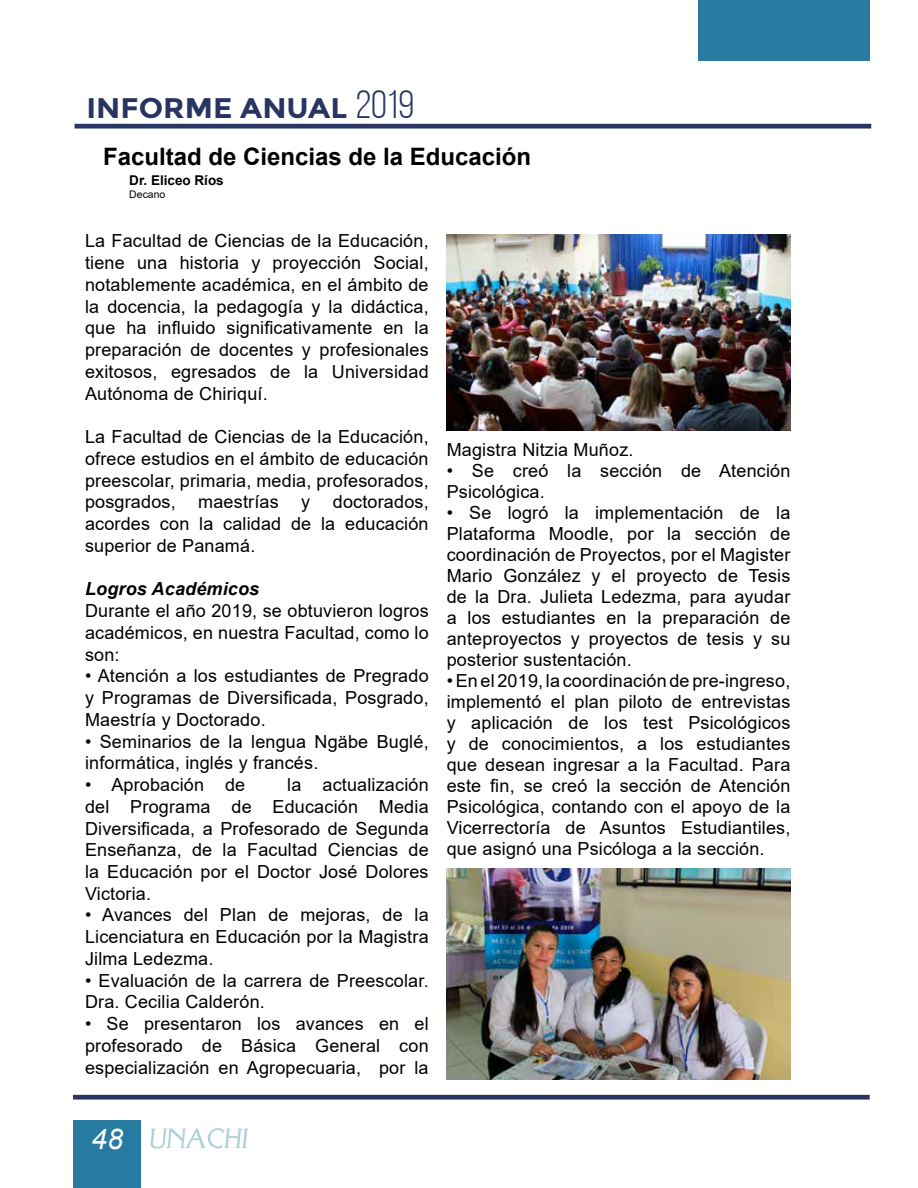
<style>
.page{position:relative;width:918px;height:1188px;background:#fff}
.page>*{position:absolute;margin:0;border:0;box-sizing:border-box;transform-origin:0 0}
.t1{font:italic 28.5px "Arial";color:#fff}
.t2{font:700 28.35px "Montserrat";color:#293461;scale:1.04 1}
.t3{font:700 24px "Arial";color:#000}
.t4{font:18px/21.8px "Arial";letter-spacing:.01em;color:#000;text-align:justify}
.t5{font:italic 700 18px "Arial";letter-spacing:.01em;color:#000}
.t6{font:700 13.5px "Arial";color:#000}
.t7{font:10.5px "Arial";color:#000}
.s1{font-family:"Bebas Neue";font-weight:400;font-size:39.45px}
</style>
<div class="page">
<div style="left:73px;top:1120px;width:67px;height:68px;background:#277ba0"></div>
<div style="left:698px;top:0;width:172px;height:61px;background:#277ba0"></div>
<hr style="left:75px;top:124px;width:796px;height:4px;background:#293562">
<hr style="left:73px;top:1095px;width:797px;height:4px;background:#293562">
<svg style="left:151px;top:1128px;width:97px;height:21px"></svg>
<img style="left:447px;top:869px;width:343px;height:211px">
<img style="left:447px;top:234px;width:343px;height:197px">
<h2 class="t2" style="left:87px;top:91px;width:317px">INFORME ANUAL <span class="s1">2019</span></h2>
<h3 class="t3" style="left:103px;top:140px;width:430px">Facultad de Ciencias de la Educación</h3>
<p class="t6" style="left:129px;top:171px;width:96px">Dr. Eliceo Ríos</p>
<p class="t7" style="left:129px;top:187px;width:38px">Decano</p>
<p class="t4" style="left:85px;top:230px;width:345px">La Facultad de Ciencias de la Educación, tiene una historia y proyección Social, notablemente académica, en el ámbito de la docencia, la pedagogía y la didáctica, que ha influido significativamente en la preparación de docentes y profesionales exitosos, egresados de la Universidad Autónoma de Chiriquí.</p>
<p class="t4" style="left:85px;top:426px;width:345px">La Facultad de Ciencias de la Educación, ofrece estudios en el ámbito de educación preescolar, primaria, media, profesorados, posgrados,</p>
<p class="t4" style="left:447px;top:438px;width:188px">Magistra Nitzia Muñoz.</p>
<p class="t4" style="left:447px;top:460px;width:345px;line-height:21px">• Se creó la sección de Atención<br>Psicológica.</p>
<p class="t4" style="left:447px;top:502px;width:345px;line-height:21px">• Se logró la implementación de la Plataforma Moodle, por la sección de coordinación de Proyectos, por el Magister Mario González y el proyecto de Tesis de la Dra. Julieta Ledezma, para ayudar a los estudiantes en la preparación de anteproyectos y proyectos de tesis y su posterior sustentación.</p>
<p class="t4" style="left:447px;top:670px;width:345px;line-height:21px">• En el 2019, la coordinación de pre-ingreso, implementó el plan piloto de entrevistas y aplicación de los test Psicológicos y de conocimientos, a los estudiantes que desean ingresar a la Facultad. Para este fin, se creó la sección de Atención Psicológica, contando con el apoyo de la Vicerrectoría de Asuntos Estudiantiles, que asignó una Psicóloga a la sección.</p>
<p class="t4" style="left:198px;top:491px;width:82px">maestrías</p>
<p class="t4" style="left:301px;top:491px;width:10px">y</p>
<p class="t4" style="left:85px;top:491px;width:345px;text-indent:248px">doctorados, acordes con la calidad de la educación superior de Panamá.</p>
<p class="t5" style="left:85px;top:577px;width:176px">Logros Académicos</p>
<p class="t4" style="left:85px;top:600px;width:345px">Durante el año 2019, se obtuvieron logros académicos, en nuestra Facultad, como lo son:</p>
<p class="t4" style="left:85px;top:665px;width:345px">• Atención a los estudiantes de Pregrado y Programas de Diversificada, Posgrado, Maestría y Doctorado.</p>
<p class="t4" style="left:85px;top:730px;width:345px">• Seminarios de la lengua Ngäbe Buglé, informática, inglés y francés.</p>
<p class="t4" style="left:85px;top:774px;width:162px">• Aprobación de</p>
<p class="t4" style="left:85px;top:774px;width:345px;text-indent:202px">la actualización del Programa de Educación Media Diversificada, a Profesorado de Segunda Enseñanza, de la Facultad Ciencias de la Educación por el Doctor José Dolores Victoria.</p>
<p class="t4" style="left:85px;top:904px;width:345px">• Avances del Plan de mejoras, de la Licenciatura en Educación por la Magistra Jilma Ledezma.</p>
<p class="t4" style="left:85px;top:969px;width:345px">• Evaluación de la carrera de Preescolar.<br>Dra. Cecilia Calderón.</p>
<p class="t4" style="left:85px;top:1013px;width:345px">• Se presentaron los avances en el profesorado de Básica General con especialización en Agropecuaria, por la</p>
<h1 class="t1" style="left:91px;top:1121px;width:33px">48</h1>
</div>
